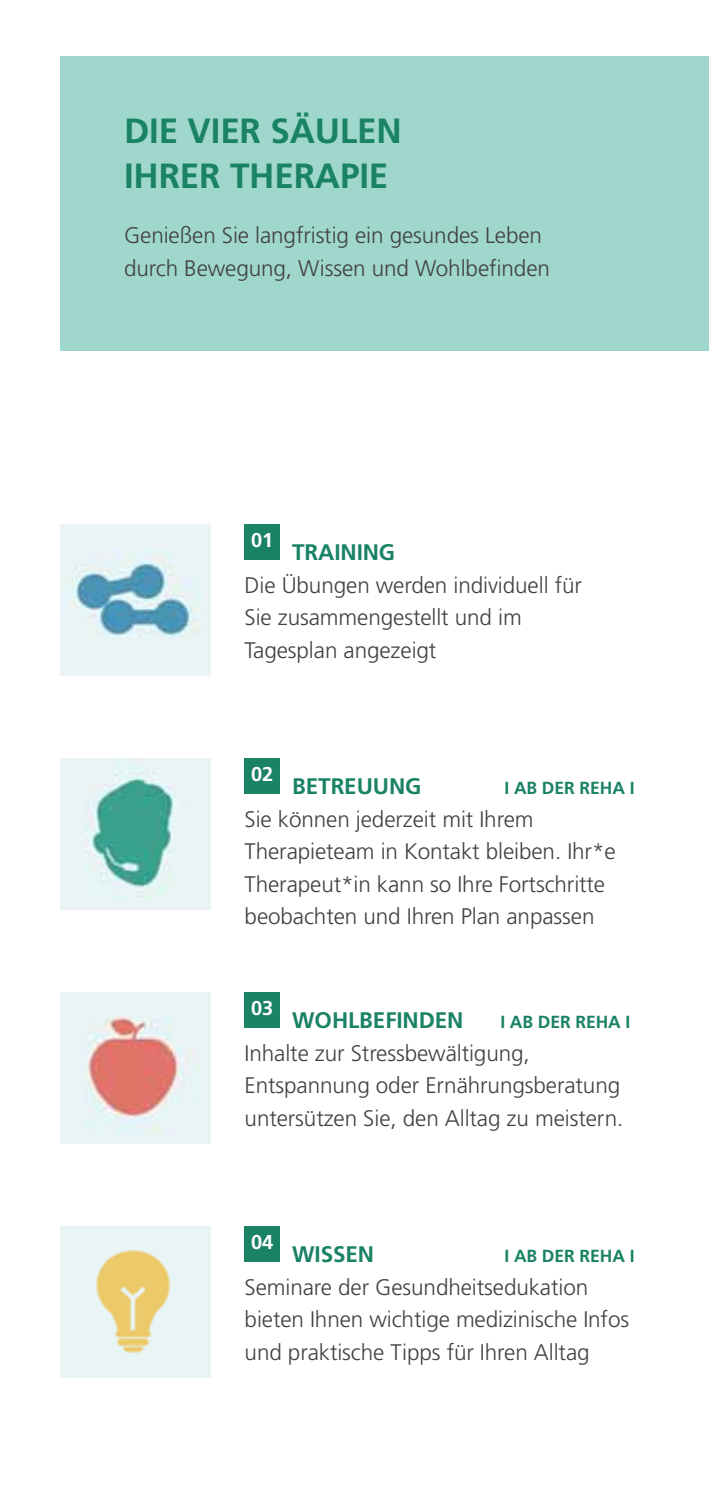
<style>
.page{position:relative;width:709px;height:1489px;background:#fff}
.page>*{position:absolute;margin:0;border:0;box-sizing:border-box;transform-origin:0 0}
.t1{font:700 35px/45px "Frutiger LT Pro";letter-spacing:-.005em;color:#1a8265}
.t2{font:300 22.5px/32.5px "Frutiger LT Pro";letter-spacing:-.005em;color:#414042}
.t3{font:700 22.5px "Frutiger LT Pro";letter-spacing:-.005em;color:#1a8265}
.t4{font:700 20px "Frutiger LT Pro";color:#fff}
.t5{font:700 17.5px "Frutiger LT Pro";letter-spacing:-.005em;color:#1a8265}
</style>
<div class="page">
<div style="left:244px;top:524px;width:36px;height:36px;background:#1a8265"></div>
<div style="left:244px;top:758px;width:36px;height:36px;background:#1a8265"></div>
<div style="left:244px;top:992px;width:36px;height:36px;background:#1a8265"></div>
<div style="left:244px;top:1226px;width:36px;height:35px;background:#1a8265"></div>
<div style="left:60px;top:57px;width:649px;height:294px;background:#9fd7cd"></div>
<img style="left:60px;top:524px;width:151px;height:151px">
<img style="left:60px;top:758px;width:151px;height:151px">
<img style="left:60px;top:992px;width:151px;height:151px">
<img style="left:60px;top:1226px;width:151px;height:151px">
<h1 class="t1" style="left:124px;top:109px;width:279px">DIE VIER SÄULEN<br>IHRER THERAPIE</h1>
<p class="t2" style="left:124px;top:219px;width:427px">Genießen Sie langfristig ein gesundes Leben durch Bewegung, Wissen und Wohlbefinden</p>
<p class="t4" style="left:251px;top:528px;width:24px">01</p>
<p class="t3" style="left:292px;top:539px;width:104px">TRAINING</p>
<p class="t2" style="left:244px;top:568px;width:339px">Die Übungen werden individuell für<br>Sie zusammengestellt und im<br>Tagesplan angezeigt</p>
<p class="t4" style="left:251px;top:762px;width:24px">02</p>
<p class="t3" style="left:292px;top:772px;width:131px">BETREUUNG</p>
<p class="t5" style="left:504px;top:777px;width:88px">I AB DER REHA</p>
<p class="t5" style="left:629px;top:777px;width:4px">I</p>
<p class="t2" style="left:244px;top:802px;width:372px">Sie können jederzeit mit Ihrem Therapieteam in Kontakt bleiben. Ihr*e Therapeut*in kann so Ihre Fortschritte beobachten und Ihren Plan anpassen</p>
<p class="t4" style="left:251px;top:996px;width:24px">03</p>
<p class="t3" style="left:292px;top:1006px;width:173px">WOHLBEFINDEN</p>
<p class="t5" style="left:500px;top:1011px;width:88px">I AB DER REHA</p>
<p class="t5" style="left:625px;top:1011px;width:4px">I</p>
<p class="t2" style="left:244px;top:1036px;width:380px">Inhalte zur Stressbewältigung,<br>Entspannung oder Ernährungsberatung untersützen Sie, den Alltag zu meistern.</p>
<p class="t4" style="left:251px;top:1230px;width:24px">04</p>
<p class="t3" style="left:292px;top:1240px;width:83px">WISSEN</p>
<p class="t5" style="left:504px;top:1245px;width:88px">I AB DER REHA</p>
<p class="t5" style="left:629px;top:1245px;width:4px">I</p>
<p class="t2" style="left:244px;top:1270px;width:386px">Seminare der Gesundheitsedukation bieten Ihnen wichtige medizinische Infos und praktische Tipps für Ihren Alltag</p>
</div>
